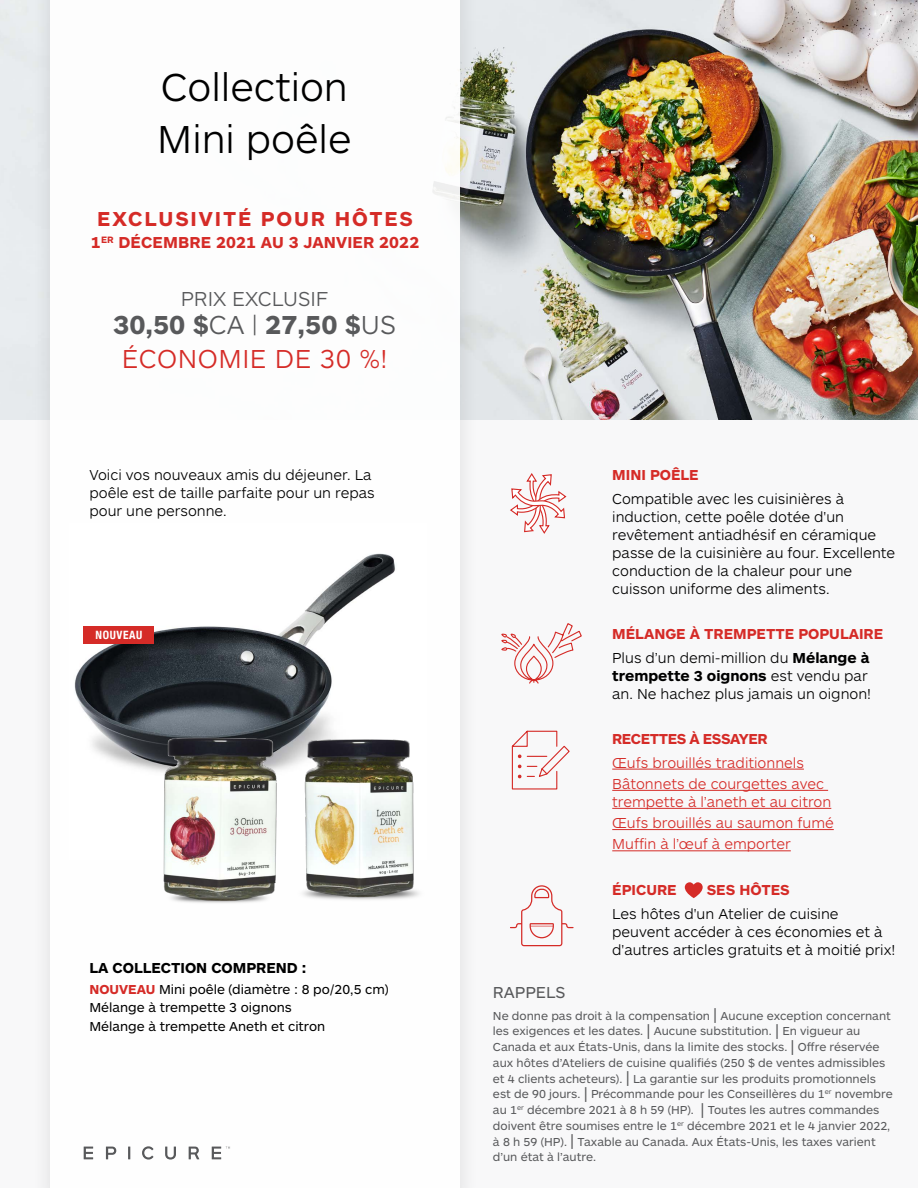
<style>
.page{position:relative;width:918px;height:1188px;background:#fff}
.page>*{position:absolute;margin:0;border:0;box-sizing:border-box;transform-origin:0 0}
.t1{font:300 40.5px/52.1px "ARS Maquette Pro";color:#000}
.t2{font:300 27px/33.8px "ARS Maquette Pro";letter-spacing:.02em;color:#d52b27;text-align:center}
.t3{font:700 21px "ARS Maquette Pro";letter-spacing:.09em;color:#d52b27}
.t4{font:300 21px "ARS Maquette Pro";color:#58595b}
.t5{font:700 16.5px "ARS Maquette Pro";letter-spacing:.01em;color:#d52b27}
.t6{font:16.5px "ARS Maquette Pro";color:#58595b}
.t7{font:300 15px/18px "ARS Maquette Pro";color:#000}
.t8{font:300 15px/21.3px "ARS Maquette Pro";color:#d52b27}
.t9{font:700 15px/24px "ARS Maquette Pro";color:#d52b27}
.t10{font:700 15px "ARS Maquette Pro";color:#000}
.t11{font:700 15px "ARS Maquette Pro";letter-spacing:-.03em;color:#d52b27}
.t12{font:13.5px/18.3px "ARS Maquette Pro";color:#000}
.t13{font:12px/15.8px "ARS Maquette Pro";color:#58595b}
.t14{font:700 condensed 11.55px "Helvetica Neue";letter-spacing:.05em;color:#fff}
.s1{font-weight:700;color:#58595b}
.s2{color:#58595b}
.s3{font-weight:700;color:#d52b27}
.s4{font-weight:300;color:#000}
.s5{color:#000}
.s6{font-weight:700}
.s7{font-size:18px}
</style>
<div class="page">
<img style="left:0;top:0;width:918px;height:420px">
<div style="left:0;top:420px;width:918px;height:768px;background:#f8f8f9"></div>
<div style="left:28px;top:0;width:455px;height:1188px;background:#000;opacity:.12"></div>
<div style="left:50px;top:0;width:410px;height:1188px;background:#fff"></div>
<svg style="left:84px;top:1147px;width:9px;height:12px"></svg>
<svg style="left:106px;top:1147px;width:10px;height:12px"></svg>
<svg style="left:128px;top:1147px;width:2px;height:12px"></svg>
<svg style="left:165px;top:1147px;width:11px;height:13px"></svg>
<svg style="left:189px;top:1147px;width:10px;height:12px"></svg>
<svg style="left:212px;top:1147px;width:18px;height:12px"></svg>
<svg style="left:142px;top:1146px;width:12px;height:14px"></svg>
<svg style="left:685px;top:882px;width:18px;height:16px"></svg>
<svg style="left:510px;top:885px;width:64px;height:61px"></svg>
<hr style="left:612px;top:769px;width:192px;height:1px;background:#d52b27">
<hr style="left:612px;top:790px;width:216px;height:1px;background:#d52b27">
<hr style="left:612px;top:808px;width:219px;height:1px;background:#d52b27">
<hr style="left:612px;top:829px;width:222px;height:1px;background:#d52b27">
<hr style="left:612px;top:850px;width:179px;height:1px;background:#d52b27">
<img style="left:74px;top:553px;width:321px;height:215px">
<img style="left:300px;top:719px;width:120px;height:181px">
<img style="left:138px;top:719px;width:162px;height:184px">
<div style="left:84px;top:626px;width:70px;height:17px;background:#d52b27"></div>
<svg style="left:510px;top:473px;width:57px;height:61px"></svg>
<svg style="left:501px;top:623px;width:81px;height:61px"></svg>
<svg style="left:511px;top:730px;width:59px;height:60px"></svg>
<h1 class="t1" style="left:157px;top:59px;width:196px">Collection<br>Mini poêle</h1>
<h3 class="t3" style="left:97px;top:205px;width:317px">EXCLUSIVITÉ POUR HÔTES</h3>
<h3 class="t5" style="left:91px;top:232px;width:330px">1<sup>ER</sup> DÉCEMBRE 2021 AU 3 JANVIER 2022</h3>
<h3 class="t4" style="left:181px;top:285px;width:149px">PRIX EXCLUSIF</h3>
<h2 class="t2" style="left:113px;top:307px;width:284px"><span class="s1">30,50 $</span><span class="s2">CA |</span> <span class="s1">27,50 $</span><span class="s2">US<br></span>ÉCONOMIE DE 30 %!</h2>
<p class="t7" style="left:89px;top:465px;width:287px">Voici vos nouveaux amis du déjeuner. La poêle est de taille parfaite pour un repas pour une personne.</p>
<p class="t14" style="left:96px;top:625px;width:48px">NOUVEAU</p>
<p class="t10" style="left:89px;top:958px;width:219px">LA COLLECTION COMPREND :</p>
<p class="t12" style="left:89px;top:980px;width:301px"><span class="s3">NOUVEAU</span> Mini poêle (diamètre : 8 po/20,5 cm)<br>Mélange à trempette 3 oignons<br>Mélange à trempette Aneth et citron</p>
<p class="t9" style="left:612px;top:462px;width:88px">MINI POÊLE</p>
<p class="t7" style="left:612px;top:489px;width:284px">Compatible avec les cuisinières à induction, cette poêle dotée d'un revêtement antiadhésif en céramique passe de la cuisinière au four. Excellente conduction de la chaleur pour une cuisson uniforme des aliments.</p>
<p class="t9" style="left:612px;top:621px;width:273px">MÉLANGE À TREMPETTE POPULAIRE<br><span class="s4">Plus d’un demi-million du</span> <span class="s5">Mélange à</span></p>
<p class="t7" style="left:612px;top:666px;width:260px"><span class="s6">trempette 3 oignons</span> est vendu par an. Ne hachez plus jamais un oignon!</p>
<p class="t11" style="left:612px;top:729px;width:157px">RECETTES À ESSAYER</p>
<p class="t8" style="left:612px;top:751px;width:213px">Œufs brouillés traditionnels<br>Bâtonnets de courgettes avec</p>
<p class="t8" style="left:612px;top:790px;width:223px">trempette à l’aneth et au citron<br>Œufs brouillés au saumon fumé<br>Muffin à l’œuf à emporter</p>
<p class="t9" style="left:612px;top:877px;width:66px">ÉPICURE</p>
<p class="t9" style="left:707px;top:877px;width:85px">SES HÔTES</p>
<p class="t7" style="left:612px;top:904px;width:285px">Les hôtes d'un Atelier de cuisine peuvent accéder à ces économies et à d'autres articles gratuits et à moitié prix!</p>
<h3 class="t6" style="left:493px;top:981px;width:74px">RAPPELS</h3>
<p class="t13" style="left:493px;top:1007px;width:401px">Ne donne pas droit à la compensation <span class="s7">|</span> Aucune exception concernant les exigences et les dates. <span class="s7">|</span> Aucune substitution. <span class="s7">|</span> En vigueur au Canada et aux États-Unis, dans la limite des stocks. <span class="s7">|</span> Offre réservée aux hôtes d’Ateliers de cuisine qualifiés (250 $ de ventes admissibles et 4 clients acheteurs). <span class="s7">|</span> La garantie sur les produits promotionnels est de 90 jours. <span class="s7">|</span> Précommande pour les Conseillères du 1<sup>er</sup> novembre au 1<sup>er</sup> décembre 2021 à 8 h 59 (HP). <span class="s7">|</span> Toutes les autres commandes doivent être soumises entre le 1<sup>er</sup> décembre 2021 et le 4 janvier 2022, à 8 h 59 (HP). <span class="s7">|</span> Taxable au Canada. Aux États-Unis, les taxes varient d’un état à l’autre.</p>
</div>
